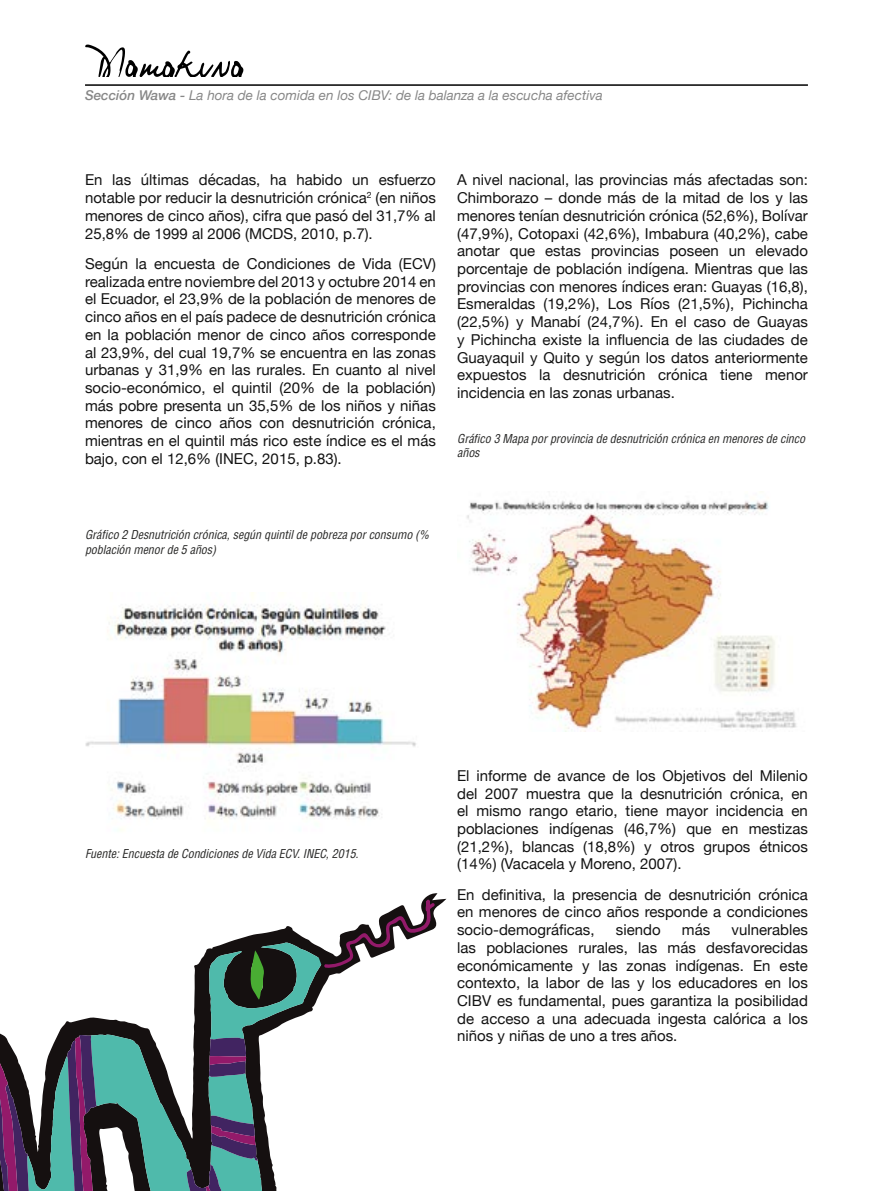
<style>
.page{position:relative;width:893px;height:1191px;background:#fff}
.page>*{position:absolute;margin:0;border:0;box-sizing:border-box;transform-origin:0 0}
.t1{font:15px/17.7px "Helvetica Neue";color:#131313;text-align:justify}
.t2{font:italic 13.5px "Helvetica Neue";color:#878787}
.t3{font:italic condensed 12px/14.4px "Helvetica LT Std";letter-spacing:-.005em;color:#282827}
.s1{font-weight:500}
</style>
<div class="page">
<hr style="left:85px;top:84px;width:723px;height:2px;background:#000">
<svg style="left:85px;top:45px;width:159px;height:32px"></svg>
<img style="left:85px;top:592px;width:331px;height:238px">
<img style="left:467px;top:500px;width:330px;height:231px">
<svg style="left:0;top:893px;width:446px;height:298px"></svg>
<p class="t2" style="left:85px;top:86px;width:519px"><span class="s1">Sección Wawa -</span> La hora de la comida en los CIBV: de la balanza a la escucha afectiva</p>
<p class="t1" style="left:85px;top:172px;width:352px">En las últimas décadas, ha habido un esfuerzo notable por reducir la desnutrición crónica<sup>2</sup> (en niños menores de cinco años), cifra que pasó del 31,7% al 25,8% de 1999 al 2006 (MCDS, 2010, p.7).</p>
<p class="t1" style="left:85px;top:256px;width:352px">Según la encuesta de Condiciones de Vida (ECV) realizada entre noviembre del 2013 y octubre 2014 en el Ecuador, el 23,9% de la población de menores de cinco años en el país padece de desnutrición crónica en la población menor de cinco años corresponde al 23,9%, del cual 19,7% se encuentra en las zonas urbanas y 31,9% en las rurales. En cuanto al nivel socio-económico, el quintil (20% de la población) más pobre presenta un 35,5% de los niños y niñas menores de cinco años con desnutrición crónica, mientras en el quintil más rico este índice es el más bajo, con el 12,6% (INEC, 2015, p.83).</p>
<p class="t1" style="left:457px;top:172px;width:352px">A nivel nacional, las provincias más afectadas son:<br>Chimborazo – donde más de la mitad de los y las menores tenían desnutrición crónica (52,6%), Bolívar (47,9%), Cotopaxi (42,6%), Imbabura (40,2%), cabe anotar que estas provincias poseen un elevado porcentaje de población indígena. Mientras que las provincias con menores índices eran: Guayas (16,8), Esmeraldas (19,2%), Los Ríos (21,5%), Pichincha (22,5%) y Manabí (24,7%). En el caso de Guayas y Pichincha existe la influencia de las ciudades de Guayaquil y Quito y según los datos anteriormente expuestos la desnutrición crónica tiene menor incidencia en las zonas urbanas.</p>
<p class="t3" style="left:457px;top:431px;width:349px">Gráfico 3 Mapa por provincia de desnutrición crónica en menores de cinco años</p>
<p class="t3" style="left:85px;top:528px;width:346px">Gráfico 2 Desnutrición crónica, según quintil de pobreza por consumo (% población menor de 5 años)</p>
<p class="t3" style="left:85px;top:846px;width:275px">Fuente: Encuesta de Condiciones de Vida ECV. INEC, 2015.</p>
<p class="t1" style="left:457px;top:767px;width:352px">El informe de avance de los Objetivos del Milenio del 2007 muestra que la desnutrición crónica, en el mismo rango etario, tiene mayor incidencia en poblaciones indígenas (46,7%) que en mestizas (21,2%), blancas (18,8%) y otros grupos étnicos (14%) (Vacacela y Moreno, 2007).</p>
<p class="t1" style="left:457px;top:886px;width:352px">En definitiva, la presencia de desnutrición crónica en menores de cinco años responde a condiciones socio-demográficas,</p>
<p class="t1" style="left:616px;top:922px;width:46px">siendo</p>
<p class="t1" style="left:682px;top:922px;width:30px">más</p>
<p class="t1" style="left:457px;top:922px;width:352px;text-indent:274px">vulnerables las poblaciones rurales, las más desfavorecidas económicamente y las zonas indígenas. En este contexto, la labor de las y los educadores en los CIBV es fundamental, pues garantiza la posibilidad de acceso a una adecuada ingesta calórica a los niños y niñas de uno a tres años.</p>
</div>
